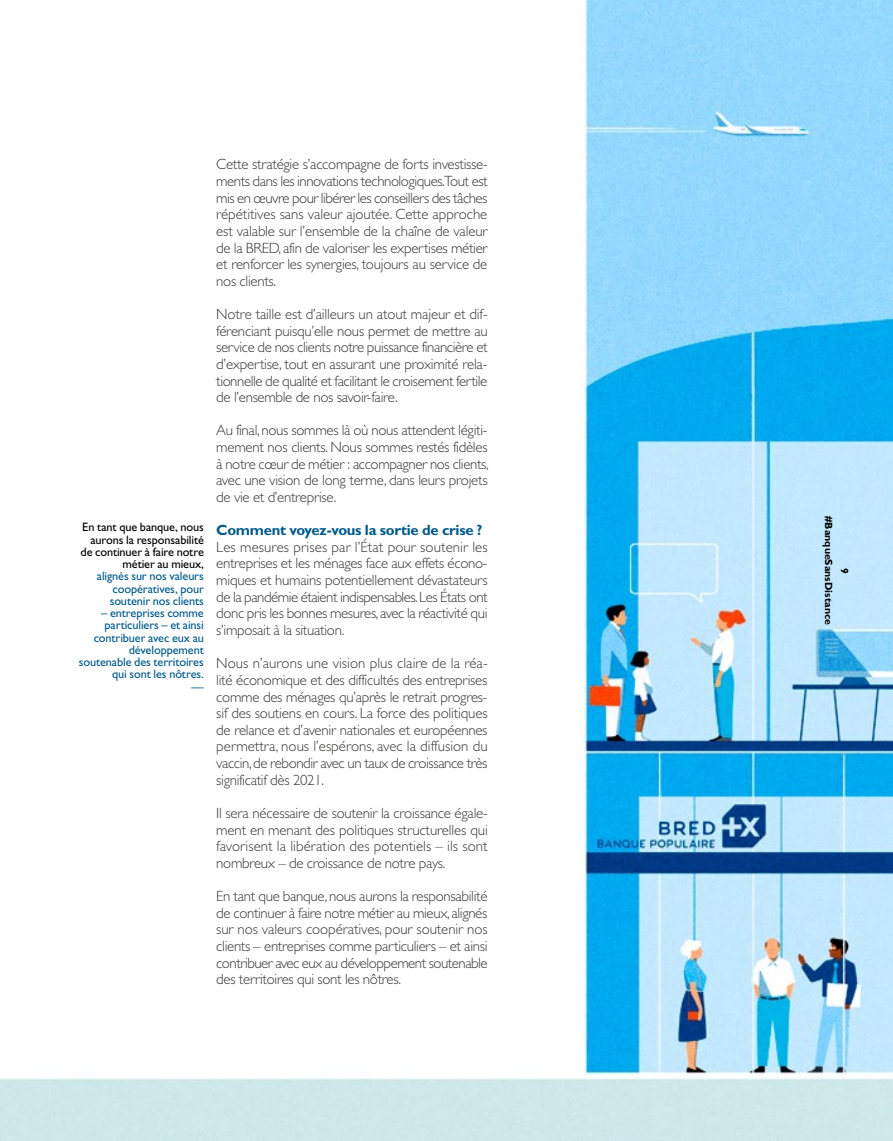
<style>
.page{position:relative;width:893px;height:1141px;background:#fff}
.page>*{position:absolute;margin:0;border:0;box-sizing:border-box;transform-origin:0 0}
.t1{font:300 14.88px/16.6px "Gill Sans Std";letter-spacing:-.02em;color:#383937;text-align:justify}
.t2{font:700 14.88px "Gill Sans Std";letter-spacing:-.02em;color:#005a8c}
.t3{font:12.25px/12.2px "Gill Sans Std";letter-spacing:-.01em;color:#005a8c;text-align:justify}
.t4{font:12.25px/12.2px "Gill Sans Std";letter-spacing:-.01em;color:#000;text-align:right}
.t5{font:700 10.5px "Gill Sans Std";color:#000}
</style>
<div class="page">
<img style="left:0;top:0;width:893px;height:1141px">
<p class="t4" style="left:81px;top:521px;width:125px">En tant que banque, nous aurons la responsabilité de continuer à faire notre métier au mieux,</p>
<p class="t3" style="left:110px;top:570px;width:96px;text-indent:-13px">alignés sur nos valeurs coopératives, pour soutenir nos clients</p>
<p class="t3" style="left:79px;top:607px;width:127px;text-align:right">– entreprises comme particuliers – et ainsi contribuer avec eux au développement soutenable des territoires qui sont les nôtres.<br>—</p>
<p class="t1" style="left:216px;top:156px;width:273px">Cette stratégie s’accompagne de forts investisse&shy;ments dans les innovations technologiques.Tout est mis en œuvre pour libérer les conseillers des tâches répétitives sans valeur ajoutée. Cette approche est valable sur l’ensemble de la chaîne de valeur de la BRED, afin de valoriser les expertises métier et renforcer les synergies, toujours au service de nos clients.</p>
<p class="t1" style="left:216px;top:306px;width:273px">Notre taille est d’ailleurs un atout majeur et dif&shy;férenciant puisqu’elle nous permet de mettre au service de nos clients notre puissance financière et d’expertise, tout en assurant une proximité rela&shy;tionnelle de qualité et facilitant le croisement fertile de l’ensemble de nos savoir-faire.</p>
<p class="t1" style="left:216px;top:422px;width:274px">Au final, nous sommes là où nous attendent légiti&shy;mement nos clients. Nous sommes restés fidèles à notre cœur de métier : accompagner nos clients, avec une vision de long terme, dans leurs projets de vie et d’entreprise.</p>
<p class="t2" style="left:216px;top:521px;width:268px">Comment voyez-vous la sortie de crise ?</p>
<p class="t1" style="left:216px;top:539px;width:273px">Les mesures prises par l’État pour soutenir les entreprises et les ménages face aux effets écono&shy;miques et humains potentiellement dévastateurs de la pandémie étaient indispensables. Les États ont donc pris les bonnes mesures, avec la réactivité qui s’imposait à la situation.</p>
<p class="t1" style="left:216px;top:655px;width:273px">Nous n’aurons une vision plus claire de la réa&shy;lité économique et des difficultés des entreprises comme des ménages qu’après le retrait progres&shy;sif des soutiens en cours. La force des politiques de relance et d’avenir nationales et européennes permettra, nous l’espérons, avec la diffusion du vaccin, de rebondir avec un taux de croissance très significatif dès 2021.</p>
<p class="t1" style="left:216px;top:805px;width:273px">Il sera nécessaire de soutenir la croissance égale&shy;ment en menant des politiques structurelles qui favorisent la libération des potentiels – ils sont nombreux – de croissance de notre pays.</p>
<p class="t1" style="left:216px;top:888px;width:273px">En tant que banque, nous aurons la responsabilité de continuer à faire notre métier au mieux, alignés sur nos valeurs coopératives, pour soutenir nos clients – entreprises comme particuliers – et ainsi contribuer avec eux au développement soutenable des territoires qui sont les nôtres.</p>
<p class="t5" style="left:835px;top:516px;width:110px;rotate:90deg">#BanqueSansDistance</p>
<p class="t5" style="left:851px;top:568px;width:7px;rotate:90deg">9</p>
</div>
